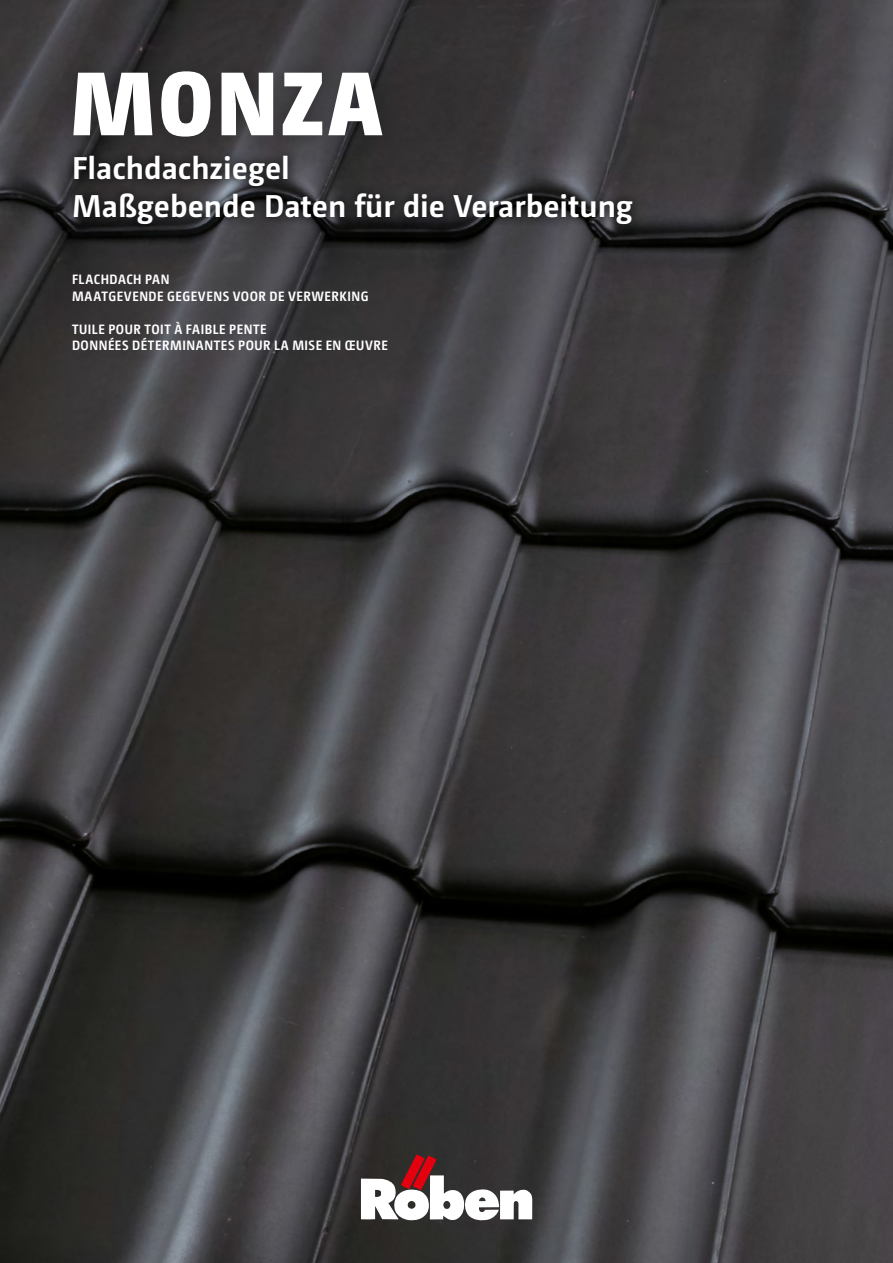
<style>
.page{position:relative;width:893px;height:1263px;background:#fff}
.page>*{position:absolute;margin:0;border:0;box-sizing:border-box;transform-origin:0 0}
.t1{font:900 90px "Camingo Dos Pro S Cd";letter-spacing:.045em;color:#fff}
.t2{font:700 31.5px/37.8px "Camingo Dos Pro";color:#fff}
.t3{font:700 13.5px/16.5px "Camingo Dos Pro S Cd";letter-spacing:.04em;color:#fff}
</style>
<div class="page">
<img style="left:1px;top:0;width:892px;height:1263px">
<div style="left:55px;top:52px;width:345px;height:104px;background:#000;opacity:.23"></div>
<svg style="left:361px;top:1154px;width:171px;height:67px"></svg>
<div style="left:64px;top:146px;width:577px;height:88px;background:#000;opacity:.75"></div>
<img style="left:442px;top:565px;width:30px;height:16px">
<h1 class="t1" style="left:71px;top:47px;width:314px">MONZA</h1>
<h2 class="t2" style="left:72px;top:148px;width:562px">Flachdachziegel<br>Maßgebende Daten für die Verarbeitung</h2>
<p class="t3" style="left:72px;top:271px;width:298px">FLACHDACH PAN<br>MAATGEVENDE GEGEVENS VOOR DE VERWERKING</p>
<p class="t3" style="left:72px;top:321px;width:318px">TUILE POUR TOIT À FAIBLE PENTE<br>DONNÉES DÉTERMINANTES POUR LA MISE EN ŒUVRE</p>
</div>
